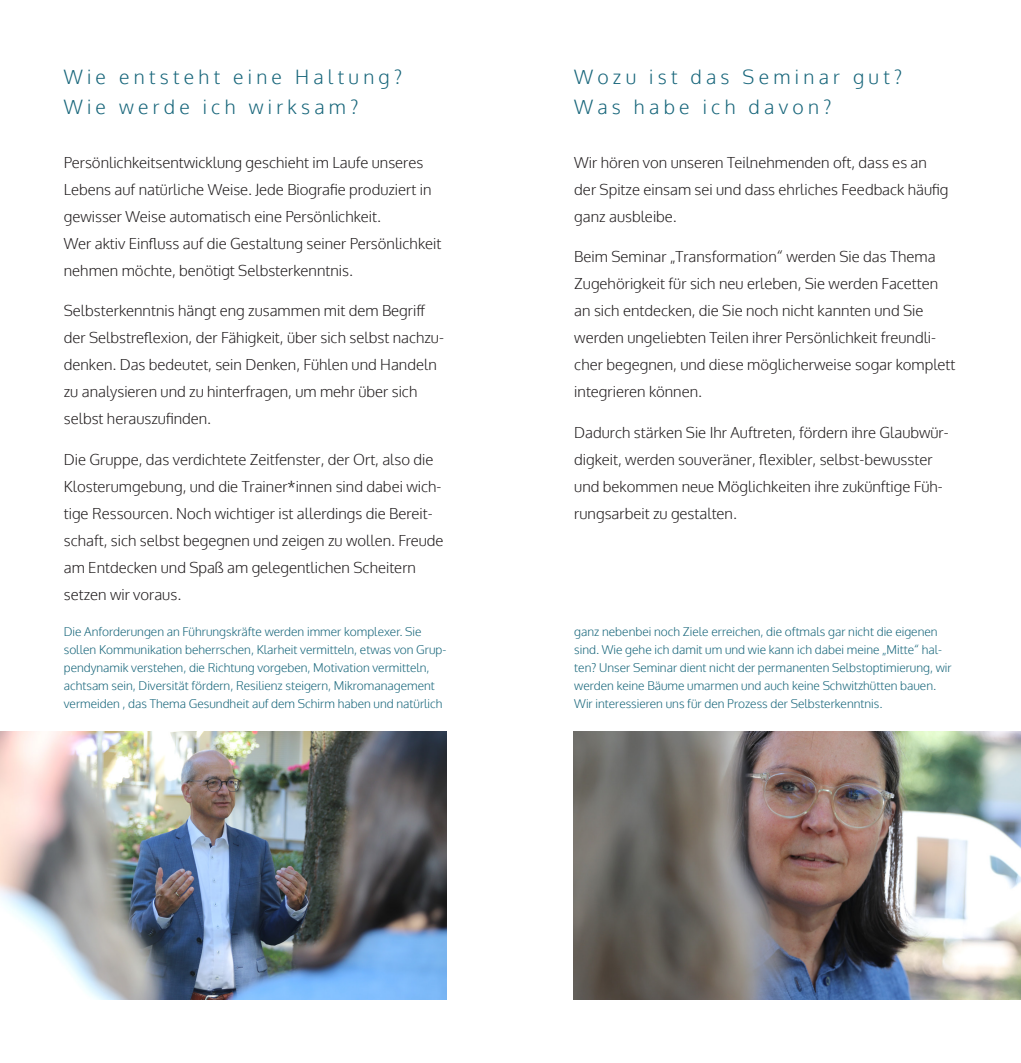
<style>
.page{position:relative;width:1021px;height:1063px;background:#fff}
.page>*{position:absolute;margin:0;border:0;box-sizing:border-box;transform-origin:0 0}
.t1{font:300 19.5px/30px "Oxygen";letter-spacing:.22em;color:#18667b}
.t2{font:300 15px/27px "Oxygen";color:#231f20}
.t3{font:300 12px/18px "Oxygen";color:#18667b}
</style>
<div class="page">
<img style="left:573px;top:731px;width:447px;height:268px">
<img style="left:0;top:731px;width:446px;height:268px">
<h1 class="t1" style="left:64px;top:62px;width:340px">Wie entsteht eine Haltung?<br>Wie werde ich wirksam?</h1>
<p class="t2" style="left:64px;top:149px;width:379px">Persönlichkeitsentwicklung geschieht im Laufe unseres Lebens auf natürliche Weise. Jede Biografie produziert in gewisser Weise automatisch eine Persönlichkeit.<br>Wer aktiv Einfluss auf die Gestaltung seiner Persönlichkeit nehmen möchte, benötigt Selbsterkenntnis.</p>
<p class="t2" style="left:64px;top:298px;width:381px">Selbsterkenntnis hängt eng zusammen mit dem Begriff der Selbstreflexion, der Fähigkeit, über sich selbst nachzu&shy;denken. Das bedeutet, sein Denken, Fühlen und Handeln zu analysieren und zu hinterfragen, um mehr über sich selbst herauszufinden.</p>
<p class="t2" style="left:64px;top:446px;width:381px">Die Gruppe, das verdichtete Zeitfenster, der Ort, also die Klosterumgebung, und die Trainer*innen sind dabei wich&shy;tige Ressourcen. Noch wichtiger ist allerdings die Bereit&shy;schaft, sich selbst begegnen und zeigen zu wollen. Freude am Entdecken und Spaß am gelegentlichen Scheitern setzen wir voraus.</p>
<h1 class="t1" style="left:574px;top:62px;width:329px">Wozu ist das Seminar gut?<br>Was habe ich davon?</h1>
<p class="t2" style="left:574px;top:149px;width:376px">Wir hören von unseren Teilnehmenden oft, dass es an der Spitze einsam sei und dass ehrliches Feedback häufig ganz ausbleibe.</p>
<p class="t2" style="left:574px;top:244px;width:383px">Beim Seminar „Transformation“ werden Sie das Thema Zugehörigkeit für sich neu erleben, Sie werden Facetten an sich entdecken, die Sie noch nicht kannten und Sie werden ungeliebten Teilen ihrer Persönlichkeit freundli&shy;cher begegnen, und diese möglicherweise sogar komplett integrieren können.</p>
<p class="t2" style="left:574px;top:419px;width:376px">Dadurch stärken Sie Ihr Auftreten, fördern ihre Glaubwür&shy;digkeit, werden souveräner, flexibler, selbst-bewusster und bekommen neue Möglichkeiten ihre zukünftige Füh&shy;rungsarbeit zu gestalten.</p>
<p class="t3" style="left:64px;top:623px;width:384px">Die Anforderungen an Führungskräfte werden immer komplexer. Sie sollen Kommunikation beherrschen, Klarheit vermitteln, etwas von Grup&shy;pendynamik verstehen, die Richtung vorgeben, Motivation vermitteln, achtsam sein, Diversität fördern, Resilienz steigern, Mikromanagement vermeiden , das Thema Gesundheit auf dem Schirm haben und natürlich</p>
<p class="t3" style="left:574px;top:623px;width:379px">ganz nebenbei noch Ziele erreichen, die oftmals gar nicht die eigenen sind. Wie gehe ich damit um und wie kann ich dabei meine „Mitte“ hal&shy;ten? Unser Seminar dient nicht der permanenten Selbstoptimierung, wir werden keine Bäume umarmen und auch keine Schwitzhütten bauen.<br>Wir interessieren uns für den Prozess der Selbsterkenntnis.</p>
</div>
